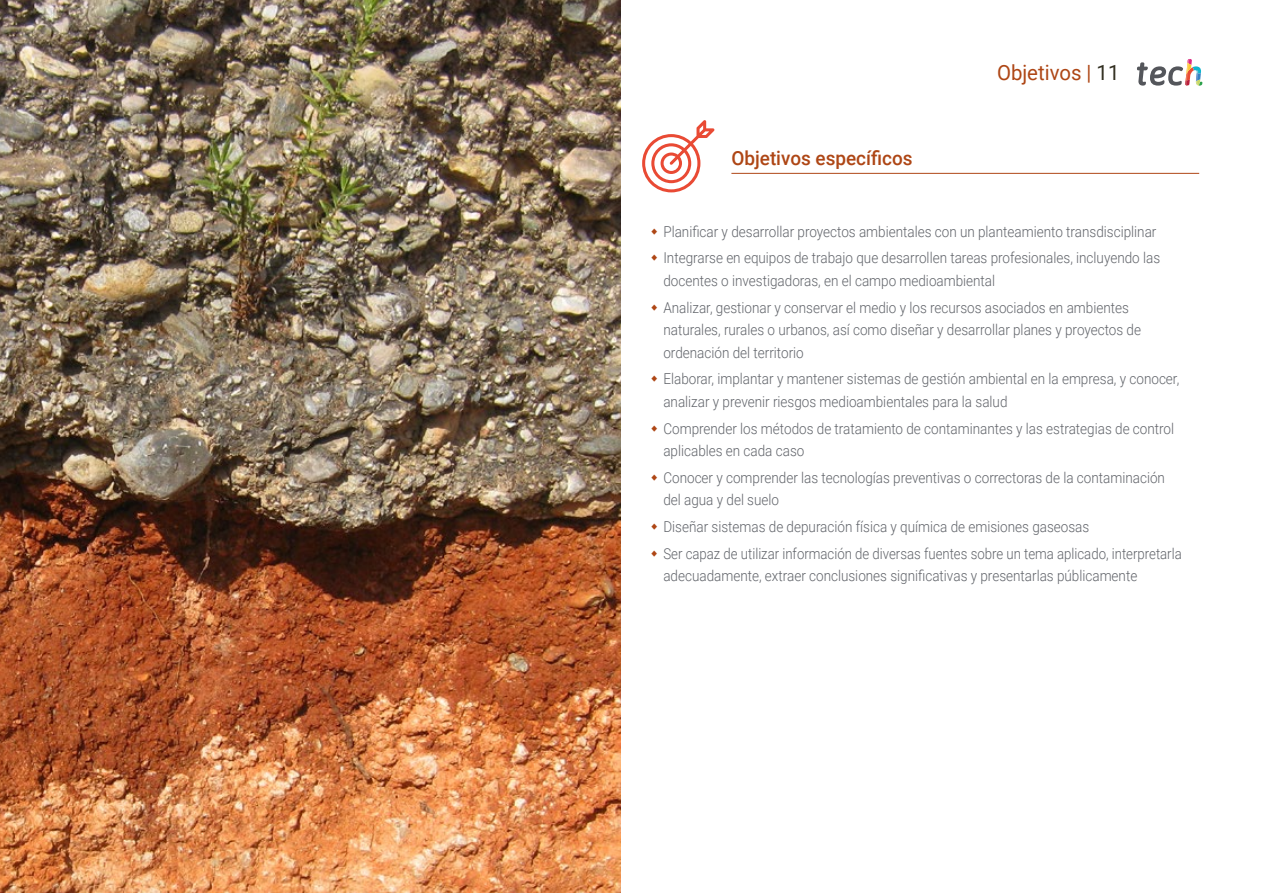
<style>
.page{position:relative;width:1263px;height:893px;background:#fff}
.page>*{position:absolute;margin:0;border:0;box-sizing:border-box;transform-origin:0 0}
.t1{font:21px "Roboto";color:#ae4615}
.t2{font:500 19.5px "Roboto";color:#ae4615}
.t3{font:300 15px/22.5px "Roboto";color:#61646a;scale:.9 1}
.s1{color:#312e20}
</style>
<div class="page">
<hr style="left:731px;top:173px;width:468px;height:1px;background:#af4717">
<img style="left:0;top:0;width:621px;height:893px">
<svg style="left:1137px;top:59px;width:65px;height:27px"></svg>
<svg style="left:642px;top:120px;width:72px;height:72px"></svg>
<h2 class="t2" style="left:731px;top:144px;width:183px">Objetivos específicos</h2>
<h1 class="t1" style="left:997px;top:57px;width:124px">Objetivos | <span class="s1">11</span></h1>
<p class="t3" style="left:663px;top:217px;width:553px;line-height:26.7px">Planificar y desarrollar proyectos ambientales con un planteamiento transdisciplinar<br>Integrarse en equipos de trabajo que desarrollen tareas profesionales, incluyendo las</p>
<p class="t3" style="left:663px;top:266px;width:519px;line-height:26.7px">docentes o investigadoras, en el campo medioambiental<br>Analizar, gestionar y conservar el medio y los recursos asociados en ambientes</p>
<p class="t3" style="left:663px;top:318px;width:532px">naturales, rurales o urbanos, así como diseñar y desarrollar planes y proyectos de ordenación del territorio</p>
<p class="t3" style="left:663px;top:367px;width:575px">Elaborar, implantar y mantener sistemas de gestión ambiental en la empresa, y conocer, analizar y prevenir riesgos medioambientales para la salud</p>
<p class="t3" style="left:663px;top:416px;width:569px">Comprender los métodos de tratamiento de contaminantes y las estrategias de control aplicables en cada caso</p>
<p class="t3" style="left:663px;top:466px;width:559px">Conocer y comprender las tecnologías preventivas o correctoras de la contaminación del agua y del suelo</p>
<p class="t3" style="left:663px;top:513px;width:577px;line-height:26.8px">Diseñar sistemas de depuración física y química de emisiones gaseosas<br>Ser capaz de utilizar información de diversas fuentes sobre un tema aplicado, interpretarla</p>
<p class="t3" style="left:663px;top:564px;width:528px">adecuadamente, extraer conclusiones significativas y presentarlas públicamente</p>
</div>
